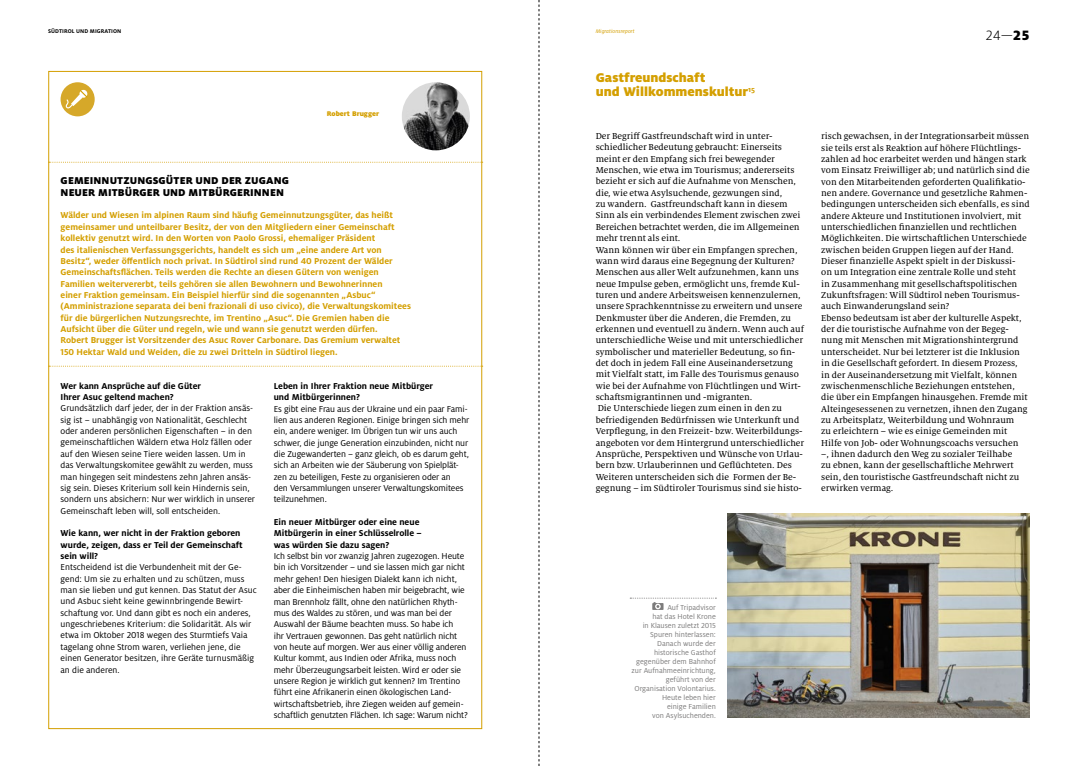
<style>
.page{position:relative;width:1078px;height:766px;background:#fff}
.page>*{position:absolute;margin:0;border:0;box-sizing:border-box;transform-origin:0 0}
.t1{font:300 15px "Milo Pro";color:#000}
.t2{font:900 14px/14px "Milo Pro";color:#d49f00}
.t3{font:900 11px/11.3px "Milo Pro";letter-spacing:.01em;color:#000}
.t4{font:9.5px/11.3px "Milo Serif Pro Text";color:#000}
.t5{font:9.5px/11.3px "Milo Pro";letter-spacing:-.01em;color:#000}
.t6{font:700 9.5px/11.3px "Milo Pro";color:#d49f00}
.t7{font:700 9.5px/11.3px "Milo Pro";color:#000}
.t8{font:8px/9px "Milo Pro";color:#7c7b7b;text-align:right}
.t9{font:900 7.5px "Milo Pro";color:#d49f00}
.t10{font:700 6px "Milo Pro";letter-spacing:.01em;color:#000}
.t11{font:italic 6px "Milo Pro";letter-spacing:.01em;color:#d49f00}
.s1{font-weight:900}
</style>
<div class="page">
<div style="left:61px;top:82px;width:34px;height:34px;background:#d6a829;border-radius:50%"></div>
<svg style="left:64px;top:89px;width:24px;height:21px"></svg>
<svg style="left:49px;top:365px;width:433px;height:1px"></svg>
<img style="left:402px;top:82px;width:68px;height:68px;border-radius:34px">
<svg style="left:49px;top:162px;width:433px;height:1px"></svg>
<img style="left:727px;top:513px;width:302px;height:204px">
<svg style="left:630px;top:597px;width:86px;height:12px"></svg>
<svg style="left:538px;top:0;width:1px;height:765px"></svg>
<p class="t10" style="left:48px;top:28px;width:75px">SÜDTIROL UND MIGRATION</p>
<p class="t11" style="left:595px;top:28px;width:40px">Migrationsreport</p>
<h2 class="t2" style="left:595px;top:71px;width:161px">Gastfreundschaft<br>und Willkommenskultur<sup>15</sup></h2>
<p class="t4" style="left:595px;top:130px;width:210px">Der Begriff Gastfreundschaft wird in unter&shy;schiedlicher Bedeutung gebraucht: Einerseits meint er den Empfang sich frei bewegender Menschen, wie etwa im Tourismus; andererseits bezieht er sich auf die Aufnahme von Menschen, die, wie etwa Asylsuchende, gezwungen sind,<br>zu wandern. Gastfreundschaft kann in diesem Sinn als ein verbindendes Element zwischen zwei Bereichen betrachtet werden, die im Allgemeinen mehr trennt als eint.<br>Wann können wir über ein Empfangen sprechen, wann wird daraus eine Begegnung der Kulturen?<br>Menschen aus aller Welt aufzunehmen, kann uns neue Impulse geben, ermöglicht uns, fremde Kul&shy;turen und andere Arbeitsweisen kennenzulernen, unsere Sprachkenntnisse zu erweitern und unsere Denkmuster über die Anderen, die Fremden, zu erkennen und eventuell zu ändern. Wenn auch auf unterschiedliche Weise und mit unterschiedlicher symbolischer und materieller Bedeutung, so fin&shy;det doch in jedem Fall eine Auseinandersetzung mit Vielfalt statt, im Falle des Tourismus genauso wie bei der Aufnahme von Flüchtlingen und Wirt&shy;schaftsmigrantinnen und -migranten.<br>Die Unterschiede liegen zum einen in den zu befriedigenden Bedürfnissen wie Unterkunft und Verpflegung, in den Freizeit- bzw. Weiterbildungs&shy;angeboten vor dem Hintergrund unterschiedlicher Ansprüche, Perspektiven und Wünsche von Urlau&shy;bern bzw. Urlauberinnen und Geflüchteten. Des Weiteren unterscheiden sich die Formen der Be&shy;gegnung – im Südtiroler Tourismus sind sie histo-</p>
<p class="t4" style="left:821px;top:130px;width:210px">risch gewachsen, in der Integrationsarbeit müssen sie teils erst als Reaktion auf höhere Flüchtlings&shy;zahlen ad hoc erarbeitet werden und hängen stark vom Einsatz Freiwilliger ab; und natürlich sind die von den Mitarbeitenden geforderten Qualifikatio&shy;nen andere. Governance und gesetzliche Rahmen&shy;bedingungen unterscheiden sich ebenfalls, es sind andere Akteure und Institutionen involviert, mit unterschiedlichen finanziellen und rechtlichen Möglichkeiten. Die wirtschaftlichen Unterschiede zwischen beiden Gruppen liegen auf der Hand.<br>Dieser finanzielle Aspekt spielt in der Diskussi-<br>on um Integration eine zentrale Rolle und steht<br>in Zusammenhang mit gesellschaftspolitischen Zukunftsfragen: Will Südtirol neben Tourismus&shy;auch Einwanderungsland sein?<br>Ebenso bedeutsam ist aber der kulturelle Aspekt, der die touristische Aufnahme von der Begeg&shy;nung mit Menschen mit Migrationshintergrund unterscheidet. Nur bei letzterer ist die Inklusion in die Gesellschaft gefordert. In diesem Prozess,<br>in der Auseinandersetzung mit Vielfalt, können zwischenmenschliche Beziehungen entstehen, die über ein Empfangen hinausgehen. Fremde mit Alteingesessenen zu vernetzen, ihnen den Zugang zu Arbeitsplatz, Weiterbildung und Wohnraum<br>zu erleichtern – wie es einige Gemeinden mit Hilfe von Job- oder Wohnungscoachs versuchen<br>–, ihnen dadurch den Weg zu sozialer Teilhabe<br>zu ebnen, kann der gesellschaftliche Mehrwert sein, den touristische Gastfreundschaft nicht zu erwirken vermag.</p>
<h1 class="t1" style="left:985px;top:27px;width:46px">24—<span class="s1">25</span></h1>
<p class="t9" style="left:327px;top:109px;width:54px">Robert Brugger</p>
<p class="t3" style="left:61px;top:175px;width:230px">GEMEINNUTZUNGSGÜTER UND DER ZUGANG<br>NEUER MITBÜRGER UND MITBÜRGERINNEN</p>
<p class="t6" style="left:61px;top:210px;width:352px">Wälder und Wiesen im alpinen Raum sind häufig Gemeinnutzungsgüter, das heißt gemeinsamer und unteilbarer Besitz, der von den Mitgliedern einer Gemeinschaft kollektiv genutzt wird. In den Worten von Paolo Grossi, ehemaliger Präsident<br>des italienischen Verfassungsgerichts, handelt es sich um „eine andere Art von Besitz“, weder öffentlich noch privat. In Südtirol sind rund 40 Prozent der Wälder Gemeinschaftsflächen. Teils werden die Rechte an diesen Gütern von wenigen Familien weitervererbt, teils gehören sie allen Bewohnern und Bewohnerinnen<br>einer Fraktion gemeinsam. Ein Beispiel hierfür sind die sogenannten „Asbuc“ (Amministrazione separata dei beni frazionali di uso civico), die Verwaltungskomitees für die bürgerlichen Nutzungsrechte, im Trentino „Asuc“. Die Gremien haben die Aufsicht über die Güter und regeln, wie und wann sie genutzt werden dürfen.<br>Robert Brugger ist Vorsitzender des Asuc Rover Carbonare. Das Gremium verwaltet 150 Hektar Wald und Weiden, die zu zwei Dritteln in Südtirol liegen.</p>
<p class="t7" style="left:61px;top:380px;width:142px">Wer kann Ansprüche auf die Güter<br>Ihrer Asuc geltend machen?</p>
<p class="t5" style="left:61px;top:403px;width:196px">Grundsätzlich darf jeder, der in der Fraktion ansäs&shy;sig ist – unabhängig von Nationalität, Geschlecht oder anderen persönlichen Eigenschaften – in den gemeinschaftlichen Wäldern etwa Holz fällen oder auf den Wiesen seine Tiere weiden lassen. Um in das Verwaltungskomitee gewählt zu werden, muss man hingegen seit mindestens zehn Jahren ansäs&shy;sig sein. Dieses Kriterium soll kein Hindernis sein, sondern uns absichern: Nur wer wirklich in unserer Gemeinschaft leben will, soll entscheiden.</p>
<p class="t7" style="left:61px;top:527px;width:184px">Wie kann, wer nicht in der Fraktion geboren wurde, zeigen, dass er Teil der Gemeinschaft sein will?</p>
<p class="t5" style="left:61px;top:561px;width:197px">Entscheidend ist die Verbundenheit mit der Ge&shy;gend: Um sie zu erhalten und zu schützen, muss man sie lieben und gut kennen. Das Statut der Asuc und Asbuc sieht keine gewinnbringende Bewirt&shy;schaftung vor. Und dann gibt es noch ein anderes, ungeschriebenes Kriterium: die Solidarität. Als wir etwa im Oktober 2018 wegen des Sturmtiefs Vaia tagelang ohne Strom waren, verliehen jene, die einen Generator besitzen, ihre Geräte turnusmäßig an die anderen.</p>
<p class="t7" style="left:274px;top:380px;width:161px">Leben in Ihrer Fraktion neue Mitbürger und Mitbürgerinnen?</p>
<p class="t5" style="left:274px;top:403px;width:197px">Es gibt eine Frau aus der Ukraine und ein paar Fami&shy;lien aus anderen Regionen. Einige bringen sich mehr ein, andere weniger. Im Übrigen tun wir uns auch schwer, die junge Generation einzubinden, nicht nur die Zugewanderten – ganz gleich, ob es darum geht, sich an Arbeiten wie der Säuberung von Spielplät&shy;zen zu beteiligen, Feste zu organisieren oder an<br>den Versammlungen unserer Verwaltungskomitees teilzunehmen.</p>
<p class="t7" style="left:274px;top:516px;width:149px">Ein neuer Mitbürger oder eine neue<br>Mitbürgerin in einer Schlüsselrolle – was würden Sie dazu sagen?</p>
<p class="t5" style="left:274px;top:550px;width:196px">Ich selbst bin vor zwanzig Jahren zugezogen. Heute bin ich Vorsitzender – und sie lassen mich gar nicht mehr gehen! Den hiesigen Dialekt kann ich nicht, aber die Einheimischen haben mir beigebracht, wie man Brennholz fällt, ohne den natürlichen Rhyth&shy;mus des Waldes zu stören, und was man bei der Auswahl der Bäume beachten muss. So habe ich<br>ihr Vertrauen gewonnen. Das geht natürlich nicht von heute auf morgen. Wer aus einer völlig anderen Kultur kommt, aus Indien oder Afrika, muss noch mehr Überzeugungsarbeit leisten. Wird er oder sie unsere Region je wirklich gut kennen? Im Trentino führt eine Afrikanerin einen ökologischen Land&shy;wirtschaftsbetrieb, ihre Ziegen weiden auf gemein&shy;schaftlich genutzten Flächen. Ich sage: Warum nicht?</p>
<p class="t8" style="left:631px;top:602px;width:86px">Auf Tripadvisor<br>hat das Hotel Krone<br>in Klausen zuletzt 2015<br>Spuren hinterlassen:<br>Danach wurde der historische Gasthof gegenüber dem Bahnhof zur Aufnahmeeinrichtung, geführt von der<br>Organisation Volontarius.<br>Heute leben hier<br>einige Familien<br>von Asylsuchenden.</p>
</div>
